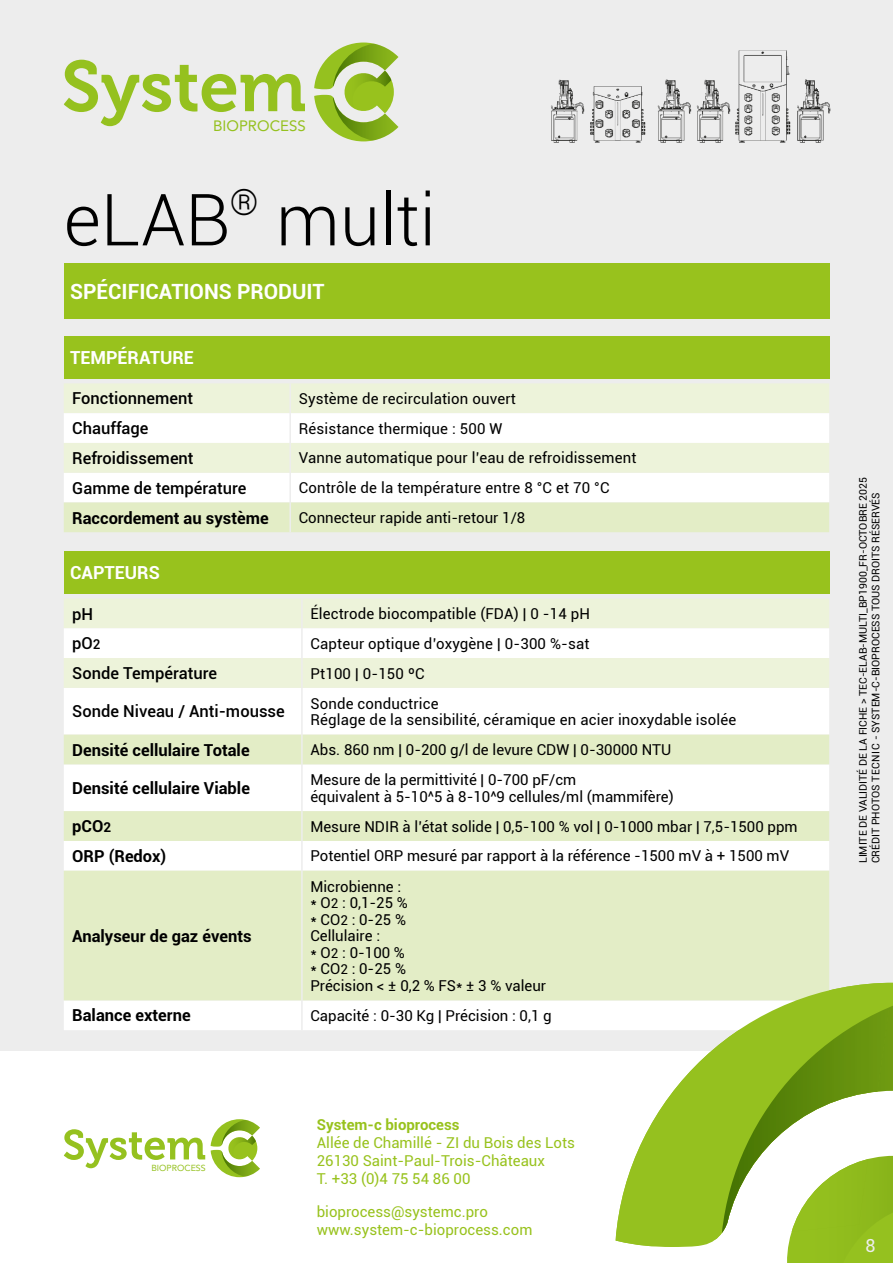
<style>
.page{position:relative;width:893px;height:1263px;background:#fff}
.page>*{position:absolute;margin:0;border:0;box-sizing:border-box;transform-origin:0 0}
._1-TitreProduit{font:300 72px "Roboto";color:#000}
._2-titreTabSpec{font:700 21px "Roboto";color:#fff}
._2-titreTabSpec-2{font:700 18px "Roboto";color:#fff}
.t1{font:18px "Roboto";color:#ededed}
._2-SsTitresTab{font:700 16.5px "Roboto";color:#000}
._2-SsTitresTab-2{font:500 16.5px "Roboto";color:#000}
._2-TxtSpecTab{font:15px "Roboto";color:#000}
.t2{font:15px/18px "Roboto";color:#98c21d}
.t3{font:700 15px "Roboto";color:#98c21d}
.t4{font:15px "Avenir";color:#95c11f}
._2-LégendeFiche{font:10.5px "Roboto";color:#000}
.t5{font:8.85px "Avenir";color:#95c11f}
.s1{font-size:13.5px}
</style>
<div class="page">
<div style="left:0;top:0;width:893px;height:1050px;background:#ededed"></div>
<svg style="left:64px;top:1129px;width:141px;height:39px"></svg>
<svg style="left:211px;top:1119px;width:49px;height:58px"></svg>
<svg style="left:64px;top:60px;width:241px;height:66px"></svg>
<svg style="left:314px;top:43px;width:84px;height:98px"></svg>
<div style="left:64px;top:263px;width:765px;height:56px;background:#98c21d"></div>
<div style="left:64px;top:383px;width:765px;height:30px;background:#edf3da"></div>
<div style="left:64px;top:413px;width:765px;height:89px;background:#fff"></div>
<div style="left:64px;top:443px;width:765px;height:30px;background:#edf3da"></div>
<div style="left:64px;top:502px;width:765px;height:30px;background:#e3edc6"></div>
<hr style="left:289px;top:383px;width:2px;height:30px;background:#ededed">
<hr style="left:289px;top:413px;width:2px;height:30px;background:#ededed">
<hr style="left:289px;top:443px;width:2px;height:30px;background:#ededed">
<hr style="left:289px;top:473px;width:2px;height:29px;background:#ededed">
<hr style="left:289px;top:502px;width:2px;height:30px;background:#ededed">
<div style="left:64px;top:336px;width:765px;height:43px;background:#98c21d"></div>
<div style="left:64px;top:599px;width:765px;height:29px;background:#edf3da"></div>
<div style="left:64px;top:628px;width:765px;height:402px;background:#fff"></div>
<div style="left:64px;top:658px;width:765px;height:30px;background:#edf3da"></div>
<svg style="left:64px;top:735px;width:765px;height:265px;background:#ebf2d6"></svg>
<hr style="left:301px;top:598px;width:2px;height:30px;background:#ededed">
<hr style="left:301px;top:628px;width:2px;height:30px;background:#ededed">
<hr style="left:301px;top:658px;width:2px;height:30px;background:#ededed">
<hr style="left:301px;top:688px;width:2px;height:47px;background:#ededed">
<hr style="left:301px;top:735px;width:2px;height:29px;background:#ededed">
<hr style="left:301px;top:764px;width:2px;height:47px;background:#ededed">
<hr style="left:301px;top:811px;width:2px;height:30px;background:#ededed">
<hr style="left:301px;top:841px;width:2px;height:30px;background:#ededed">
<hr style="left:301px;top:871px;width:2px;height:129px;background:#ededed">
<hr style="left:301px;top:1000px;width:2px;height:30px;background:#ededed">
<div style="left:64px;top:551px;width:765px;height:43px;background:#98c21d"></div>
<img style="left:551px;top:50px;width:280px;height:93px">
<svg style="left:615px;top:983px;width:278px;height:264px;fill:#96c122"></svg>
<svg style="left:722px;top:989px;width:171px;height:274px"></svg>
<p class="t4" style="left:213px;top:114px;width:94px">BIOPROCESS</p>
<p class="_1-TitreProduit" style="left:64px;top:170px;width:374px">eLAB<sup>®</sup> multi</p>
<p class="_2-titreTabSpec" style="left:70px;top:277px;width:256px">SPÉCIFICATIONS PRODUIT</p>
<p class="_2-titreTabSpec-2" style="left:70px;top:345px;width:125px">TEMPÉRATURE</p>
<p class="_2-SsTitresTab-2" style="left:72px;top:387px;width:122px">Fonctionnement</p>
<p class="_2-TxtSpecTab" style="left:299px;top:388px;width:219px">Système de recirculation ouvert</p>
<p class="_2-SsTitresTab-2" style="left:72px;top:417px;width:78px">Chauffage</p>
<p class="_2-TxtSpecTab" style="left:299px;top:418px;width:205px">Résistance thermique : 500 W</p>
<p class="_2-SsTitresTab-2" style="left:72px;top:446px;width:123px">Refroidissement</p>
<p class="_2-TxtSpecTab" style="left:299px;top:448px;width:339px">Vanne automatique pour l’eau de refroidissement</p>
<p class="_2-SsTitresTab-2" style="left:72px;top:476px;width:176px">Gamme de température</p>
<p class="_2-TxtSpecTab" style="left:299px;top:477px;width:312px">Contrôle de la température entre 8 °C et 70 °C</p>
<p class="_2-SsTitresTab" style="left:72px;top:506px;width:198px">Raccordement au système</p>
<p class="_2-TxtSpecTab" style="left:299px;top:507px;width:228px">Connecteur rapide anti-retour 1/8</p>
<p class="_2-titreTabSpec-2" style="left:70px;top:560px;width:91px">CAPTEURS</p>
<p class="_2-SsTitresTab-2" style="left:72px;top:602px;width:22px">pH</p>
<p class="_2-TxtSpecTab" style="left:310px;top:603px;width:281px">Électrode biocompatible (FDA) | 0 -14 pH</p>
<p class="_2-SsTitresTab-2" style="left:72px;top:632px;width:30px">pO<span class="s1">2</span></p>
<p class="_2-TxtSpecTab" style="left:310px;top:633px;width:281px">Capteur optique d’oxygène | 0-300 %-sat</p>
<p class="_2-SsTitresTab-2" style="left:72px;top:662px;width:146px">Sonde Température</p>
<p class="_2-TxtSpecTab" style="left:310px;top:663px;width:116px">Pt100 | 0-150 ºC</p>
<p class="_2-SsTitresTab-2" style="left:72px;top:700px;width:214px">Sonde Niveau / Anti-mousse</p>
<p class="_2-TxtSpecTab" style="left:310px;top:693px;width:130px">Sonde conductrice</p>
<p class="_2-TxtSpecTab" style="left:310px;top:709px;width:427px">Réglage de la sensibilité, céramique en acier inoxydable isolée</p>
<p class="_2-SsTitresTab" style="left:72px;top:738px;width:179px">Densité cellulaire Totale</p>
<p class="_2-TxtSpecTab" style="left:310px;top:739px;width:362px">Abs. 860 nm | 0-200 g/l de levure CDW | 0-30000 NTU</p>
<p class="_2-SsTitresTab" style="left:72px;top:776px;width:179px">Densité cellulaire Viable</p>
<p class="_2-TxtSpecTab" style="left:310px;top:769px;width:267px">Mesure de la permittivité | 0-700 pF/cm</p>
<p class="_2-TxtSpecTab" style="left:310px;top:786px;width:365px">équivalent à 5-10^5 à 8-10^9 cellules/ml (mammifère)</p>
<p class="_2-SsTitresTab" style="left:72px;top:815px;width:40px">pCO<span class="s1">2</span></p>
<p class="_2-TxtSpecTab" style="left:310px;top:816px;width:489px">Mesure NDIR à l’état solide | 0,5-100 % vol | 0-1000 mbar | 7,5-1500 ppm</p>
<p class="_2-SsTitresTab" style="left:72px;top:844px;width:95px">ORP (Redox)</p>
<p class="_2-TxtSpecTab" style="left:310px;top:845px;width:480px">Potentiel ORP mesuré par rapport à la référence -1500 mV à + 1500 mV</p>
<p class="_2-SsTitresTab" style="left:72px;top:924px;width:181px">Analyseur de gaz évents</p>
<p class="_2-TxtSpecTab" style="left:310px;top:876px;width:92px">Microbienne :</p>
<p class="_2-TxtSpecTab" style="left:310px;top:892px;width:99px">* O<span class="s1">2</span> : 0,1-25 %</p>
<p class="_2-TxtSpecTab" style="left:310px;top:909px;width:97px">* CO<span class="s1">2</span> : 0-25 %</p>
<p class="_2-TxtSpecTab" style="left:310px;top:925px;width:71px">Cellulaire :</p>
<p class="_2-TxtSpecTab" style="left:310px;top:942px;width:96px">* O<span class="s1">2</span> : 0-100 %</p>
<p class="_2-TxtSpecTab" style="left:310px;top:958px;width:97px">* CO<span class="s1">2</span> : 0-25 %</p>
<p class="_2-TxtSpecTab" style="left:310px;top:975px;width:237px">Précision &lt; ± 0,2 % FS* ± 3 % valeur</p>
<p class="_2-SsTitresTab" style="left:72px;top:1004px;width:120px">Balance externe</p>
<p class="_2-TxtSpecTab" style="left:310px;top:1005px;width:243px">Capacité : 0-30 Kg | Précision : 0,1 g</p>
<p class="t5" style="left:151px;top:1161px;width:56px">BIOPROCESS</p>
<p class="t3" style="left:317px;top:1114px;width:144px">System-c bioprocess</p>
<p class="t2" style="left:317px;top:1133px;width:260px">Allée de Chamillé - ZI du Bois des Lots<br>26130 Saint-Paul-Trois-Châteaux<br>T. +33 (0)4 75 54 86 00</p>
<p class="t2" style="left:317px;top:1202px;width:217px">bioprocess@systemc.pro www.system-c-bioprocess.com</p>
<p class="_2-LégendeFiche" style="left:856px;top:863px;width:388px;rotate:-90deg">LIMITE DE VALIDITÉ DE LA FICHE &gt; TEC-ELAB-MULTI_BP1900_FR-OCTOBRE 2025</p>
<p class="_2-LégendeFiche" style="left:868px;top:863px;width:372px;rotate:-90deg">CRÉDIT PHOTOS TECNIC - SYSTEM-C-BIOPROCESS TOUS DROITS RÉSERVÉS</p>
<p class="t1" style="left:865px;top:1233px;width:12px">8</p>
</div>
